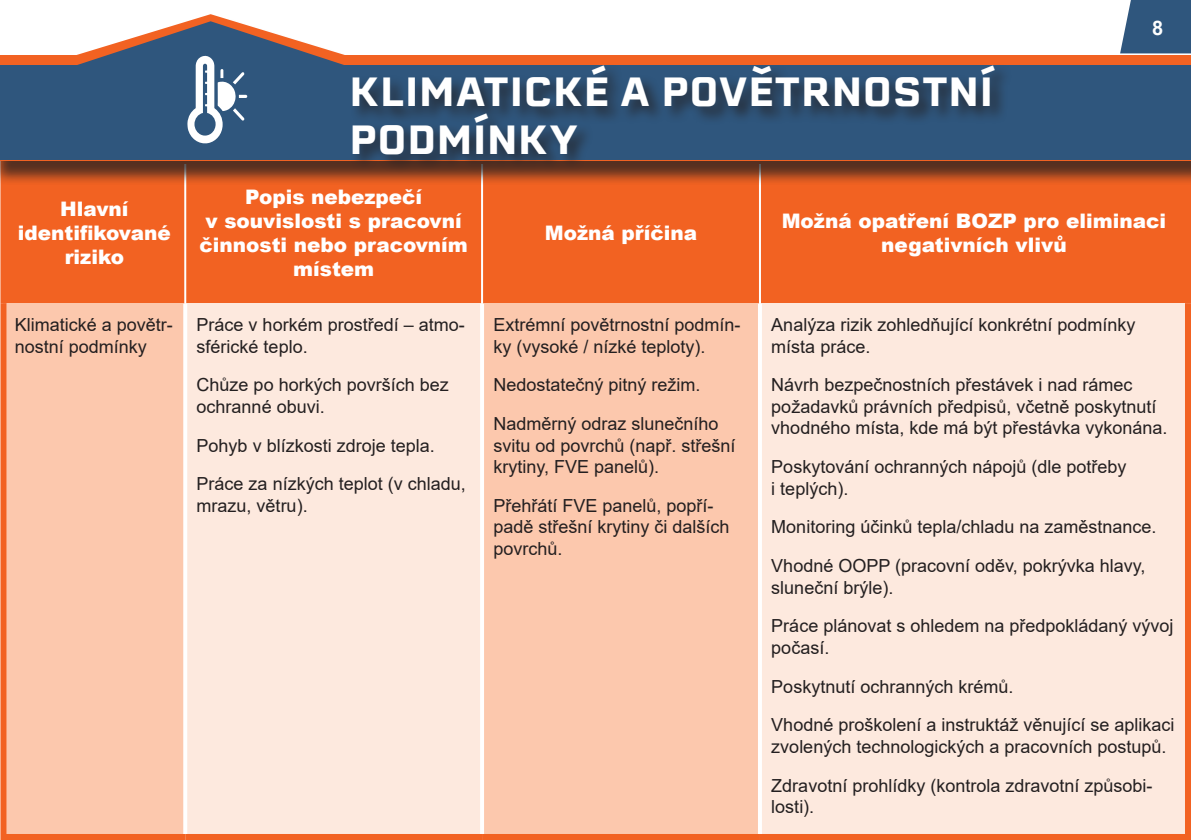
<style>
.page{position:relative;width:1191px;height:840px;background:#fff}
.page>*{position:absolute;margin:0;border:0;box-sizing:border-box;transform-origin:0 0}
.t1{font:500 40px/48px "Erbaum";color:#fff}
.t2{font:900 20px/24px "Arial";color:#fff;text-align:center}
.t3{font:700 20px "Arial";color:#fff}
.t4{font:18px/21.6px "Arial";color:#231f20}
</style>
<div class="page">
<div style="left:6px;top:185px;width:1179px;height:118px;background:#f26222"></div>
<div style="left:3px;top:303px;width:182px;height:533px;background:#fcc8ad"></div>
<div style="left:185px;top:303px;width:297px;height:533px;background:#fde9de"></div>
<div style="left:482px;top:303px;width:278px;height:533px;background:#fcc8ad"></div>
<div style="left:760px;top:303px;width:428px;height:533px;background:#fde9de"></div>
<hr style="left:184px;top:164px;width:2px;height:139px;background:#fff">
<hr style="left:481px;top:164px;width:2px;height:139px;background:#fff">
<hr style="left:759px;top:164px;width:2px;height:139px;background:#fff">
<div style="left:0;top:164px;width:6px;height:139px;background:#f26222"></div>
<div style="left:1185px;top:164px;width:6px;height:139px;background:#f26222"></div>
<div style="left:0;top:303px;width:6px;height:530px;background:#f26222"></div>
<div style="left:1185px;top:303px;width:6px;height:530px;background:#f26222"></div>
<div style="left:0;top:833px;width:185px;height:6px;background:#f26222"></div>
<div style="left:185px;top:833px;width:297px;height:6px;background:#f26222"></div>
<div style="left:482px;top:833px;width:278px;height:6px;background:#f26222"></div>
<div style="left:760px;top:833px;width:431px;height:6px;background:#f26222"></div>
<svg style="left:183px;top:303px;width:4px;height:530px;background:#fefbf9"></svg>
<hr style="left:480px;top:303px;width:4px;height:530px;background:#fff">
<hr style="left:758px;top:303px;width:4px;height:530px;background:#fff">
<div style="left:0;top:18px;width:1191px;height:167px;background:#231f20;opacity:.75"></div>
<div style="left:0;top:55px;width:1191px;height:105px;background:#f26222"></div>
<div style="left:0;top:66px;width:1191px;height:94px;background:#2f567d"></div>
<svg style="left:1120px;top:0;width:71px;height:53px;background:#3f6387"></svg>
<div style="left:350px;top:64px;width:662px;height:109px;background:#231f20;opacity:.75"></div>
<svg style="left:75px;top:14px;width:271px;height:130px"></svg>
<p class="t2" style="left:18px;top:196px;width:155px">Hlavní identifikované riziko</p>
<h1 class="t1" style="left:349px;top:67px;width:645px">KLIMATICKÉ A POVĚTRNOSTNÍ<br>PODMÍNKY</h1>
<p class="t3" style="left:1152px;top:14px;width:13px">8</p>
<p class="t2" style="left:199px;top:184px;width:270px">Popis nebezpečí<br>v souvislosti s pracovní činnosti nebo pracovním místem</p>
<p class="t2" style="left:545px;top:220px;width:154px">Možná příčina</p>
<p class="t2" style="left:781px;top:208px;width:386px">Možná opatření BOZP pro eliminaci negativních vlivů</p>
<p class="t4" style="left:15px;top:313px;width:160px">Klimatické a povětr&shy;nostní podmínky</p>
<p class="t4" style="left:197px;top:313px;width:270px">Práce v horkém prostředí – atmo&shy;sférické teplo.</p>
<p class="t4" style="left:197px;top:374px;width:254px">Chůze po horkých površích bez ochranné obuvi.</p>
<p class="t4" style="left:197px;top:425px;width:271px;line-height:38.6px">Pohyb v blízkosti zdroje tepla.<br>Práce za nízkých teplot (v chladu,</p>
<p class="t4" style="left:197px;top:494px;width:113px">mrazu, větru).</p>
<p class="t4" style="left:493px;top:313px;width:249px">Extrémní povětrnostní podmín&shy;ky (vysoké / nízké teploty).</p>
<p class="t4" style="left:493px;top:365px;width:227px;line-height:38.6px">Nedostatečný pitný režim.<br>Nadměrný odraz slunečního</p>
<p class="t4" style="left:493px;top:434px;width:244px">svitu od povrchů (např. střešní krytiny, FVE panelů).</p>
<p class="t4" style="left:493px;top:494px;width:238px">Přehřátí FVE panelů, popří&shy;padě střešní krytiny či dalších povrchů.</p>
<p class="t4" style="left:771px;top:313px;width:366px">Analýza rizik zohledňující konkrétní podmínky místa práce.</p>
<p class="t4" style="left:771px;top:374px;width:398px">Návrh bezpečnostních přestávek i nad rámec požadavků právních předpisů, včetně poskytnutí vhodného místa, kde má být přestávka vykonána.</p>
<p class="t4" style="left:771px;top:455px;width:357px">Poskytování ochranných nápojů (dle potřeby i teplých).</p>
<p class="t4" style="left:771px;top:507px;width:387px;line-height:38.6px">Monitoring účinků tepla/chladu na zaměstnance.<br>Vhodné OOPP (pracovní oděv, pokrývka hlavy,</p>
<p class="t4" style="left:771px;top:567px;width:404px;line-height:38.6px">sluneční brýle).<br>Práce plánovat s ohledem na předpokládaný vývoj</p>
<p class="t4" style="left:771px;top:628px;width:405px;line-height:38.6px">počasí.<br>Poskytnutí ochranných krémů.<br>Vhodné proškolení a instruktáž věnující se aplikaci</p>
<p class="t4" style="left:771px;top:726px;width:397px;line-height:38.6px">zvolených technologických a pracovních postupů.<br>Zdravotní prohlídky (kontrola zdravotní způsobi-</p>
<p class="t4" style="left:771px;top:795px;width:45px">losti).</p>
</div>
